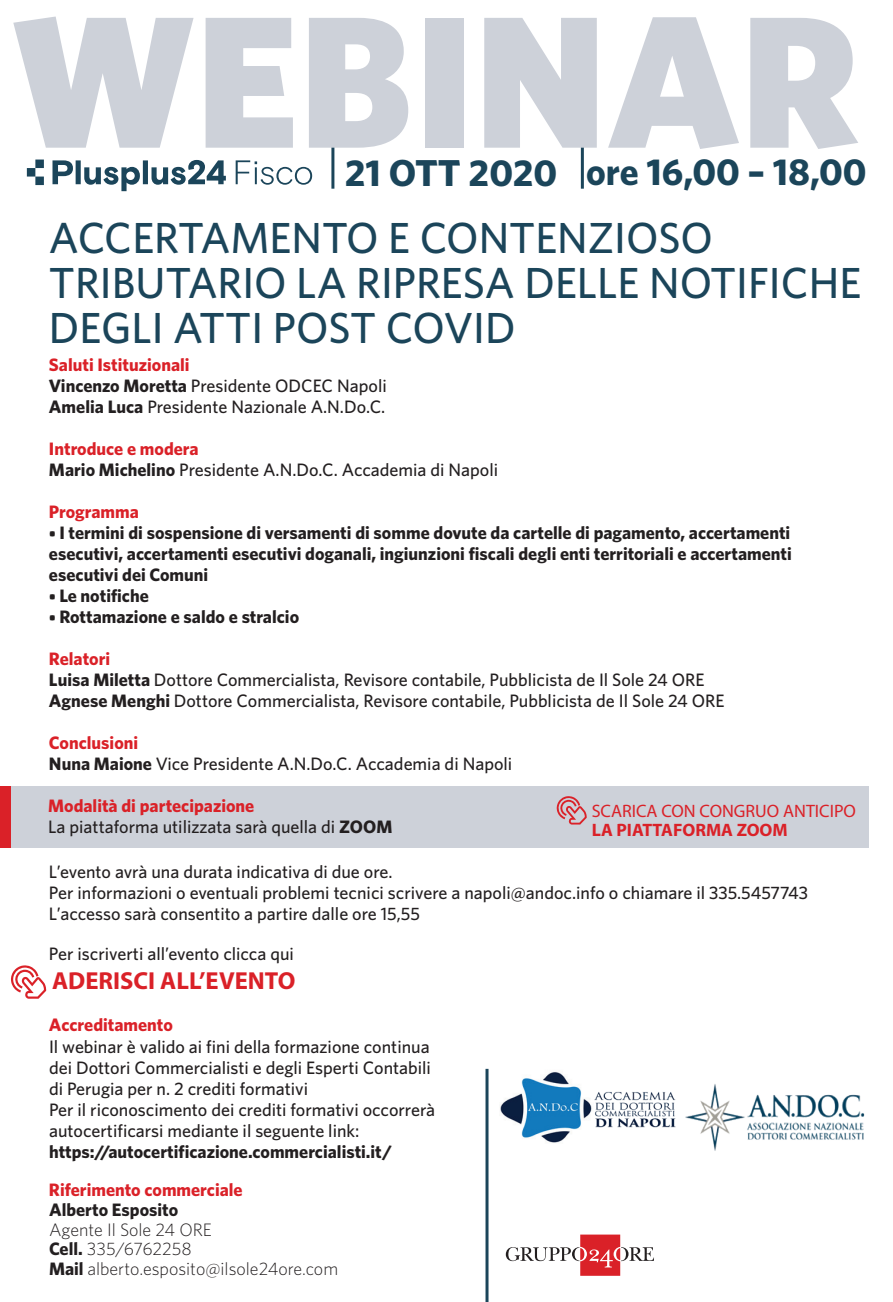
<style>
.page{position:relative;width:893px;height:1302px;background:#fff}
.page>*{position:absolute;margin:0;border:0;box-sizing:border-box;transform-origin:0 0}
.t1{font:900 188.1px "Whitney";color:#cdd1d9}
.t2{font:500 43.5px/45px "Whitney";color:#1b455a}
.t3{font:700 37.5px "Whitney";color:#1b455a}
.t4{font:700 24.6px "Myriad Pro";color:#da2128}
.t5{font:500 18px/21px "Whitney";color:#231f20}
.t6{font:700 18px/21px "Whitney";color:#231f20;text-align:justify}
.t7{font:300 18px/19.5px "Whitney";color:#231f20}
.t8{font:700 18px "Whitney";color:#da2128}
.t9{font:18px "Myriad Pro";color:#da2128}
.t10{font:700 18px "Myriad Pro";color:#da2128}
.s1{font-weight:700;color:#da2128}
.s2{font-weight:700}
.s3{font-size:15px}
</style>
<div class="page">
<hr style="left:331px;top:27px;width:3px;height:162px;background:#1b455a">
<hr style="left:581px;top:31px;width:3px;height:158px;background:#1b455a">
<svg style="left:52px;top:160px;width:174px;height:31px"></svg>
<svg style="left:236px;top:160px;width:76px;height:25px"></svg>
<svg style="left:27px;top:159px;width:17px;height:26px"></svg>
<img style="left:500px;top:1072px;width:92px;height:71px">
<img style="left:594px;top:1091px;width:82px;height:37px">
<svg style="left:506px;top:1234px;width:148px;height:41px"></svg>
<hr style="left:485px;top:1068px;width:3px;height:233px;background:#1b455a">
<div style="left:0;top:786px;width:868px;height:61px;background:#cdd1d9"></div>
<svg style="left:556px;top:796px;width:30px;height:28px"></svg>
<div style="left:0;top:786px;width:10px;height:61px;background:#da2128"></div>
<img style="left:685px;top:1084px;width:180px;height:67px">
<svg style="left:11px;top:965px;width:35px;height:33px"></svg>
<h1 class="t1" style="left:11px;top:-33px;width:849px">WEBINAR</h1>
<h3 class="t3" style="left:345px;top:149px;width:523px">21 OTT 2020 ore 16,00 – 18,00</h3>
<h2 class="t2" style="left:49px;top:215px;width:813px">ACCERTAMENTO E CONTENZIOSO<br>TRIBUTARIO LA RIPRESA DELLE NOTIFICHE<br>DEGLI ATTI POST COVID</h2>
<p class="t5" style="left:49px;top:354px;width:339px"><span class="s1">Saluti Istituzionali<br></span><span class="s2">Vincenzo Moretta</span> Presidente ODCEC Napoli<br><span class="s2">Amelia Luca</span> Presidente Nazionale A.N.Do.C.</p>
<p class="t5" style="left:49px;top:438px;width:450px"><span class="s1">Introduce e modera<br></span><span class="s2">Mario Michelino</span> Presidente A.N.Do.C. Accademia di Napoli</p>
<p class="t8" style="left:49px;top:500px;width:91px">Programma</p>
<p class="t6" style="left:49px;top:522px;width:744px"><span class="s3">•</span> I termini di sospensione di versamenti di somme dovute da cartelle di pagamento, accertamenti esecutivi, accertamenti esecutivi doganali, ingiunzioni fiscali degli enti territoriali e accertamenti esecutivi dei Comuni</p>
<p class="t6" style="left:49px;top:585px;width:101px"><span class="s3">•</span> Le notifiche</p>
<p class="t6" style="left:49px;top:606px;width:252px"><span class="s3">•</span> Rottamazione e saldo e stralcio</p>
<p class="t5" style="left:49px;top:648px;width:677px"><span class="s1">Relatori<br></span><span class="s2">Luisa Miletta</span> Dottore Commercialista, Revisore contabile, Pubblicista de Il Sole 24 ORE<br><span class="s2">Agnese Menghi</span> Dottore Commercialista, Revisore contabile, Pubblicista de Il Sole 24 ORE</p>
<p class="t5" style="left:49px;top:732px;width:465px"><span class="s1">Conclusioni<br></span><span class="s2">Nuna Maione</span> Vice Presidente A.N.Do.C. Accademia di Napoli</p>
<p class="t5" style="left:48px;top:795px;width:346px"><span class="s1">Modalità di partecipazione<br></span>La piattaforma utilizzata sarà quella di <span class="s2">ZOOM</span></p>
<p class="t9" style="left:591px;top:799px;width:266px">SCARICA CON CONGRUO ANTICIPO</p>
<p class="t10" style="left:591px;top:818px;width:198px">LA PIATTAFORMA ZOOM</p>
<p class="t5" style="left:49px;top:861px;width:760px">L’evento avrà una durata indicativa di due ore.<br>Per informazioni o eventuali problemi tecnici scrivere a napoli@andoc.info o chiamare il 335.5457743<br>L’accesso sarà consentito a partire dalle ore 15,55</p>
<p class="t5" style="left:49px;top:942px;width:246px">Per iscriverti all’evento clicca qui</p>
<h3 class="t4" style="left:52px;top:964px;width:245px">ADERISCI ALL’EVENTO</h3>
<p class="t8" style="left:49px;top:1013px;width:125px">Accreditamento</p>
<p class="t5" style="left:49px;top:1036px;width:387px">Il webinar è valido ai fini della formazione continua dei Dottori Commercialisti e degli Esperti Contabili di Perugia per n. 2 crediti formativi<br>Per il riconoscimento dei crediti formativi occorrerà autocertificarsi mediante il seguente link:</p>
<p class="t6" style="left:49px;top:1141px;width:344px">https://autocertificazione.commercialisti.it/</p>
<p class="t8" style="left:49px;top:1178px;width:195px">Riferimento commerciale</p>
<p class="t6" style="left:49px;top:1199px;width:131px">Alberto Esposito</p>
<p class="t7" style="left:49px;top:1219px;width:290px">Agente Il Sole 24 ORE<br><span class="s2">Cell.</span> 335/6762258<br><span class="s2">Mail</span> alberto.esposito@ilsole24ore.com</p>
</div>
